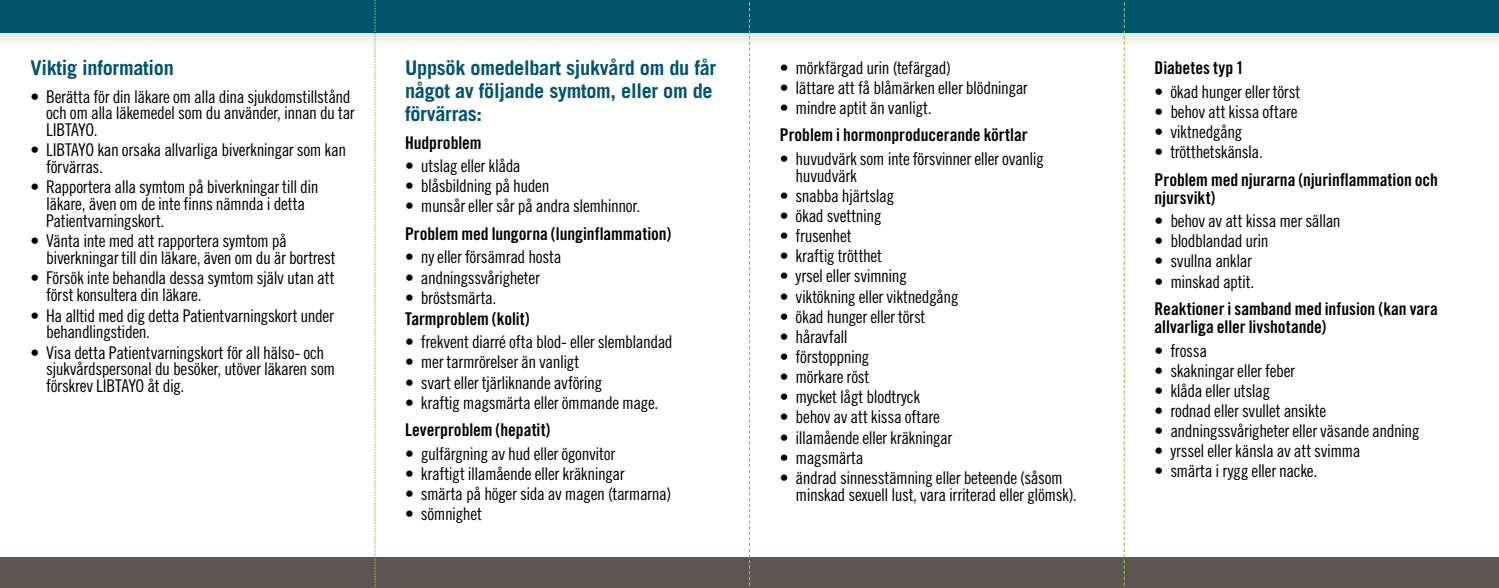
<style>
.page{position:relative;width:1499px;height:588px;background:#fff}
.page>*{position:absolute;margin:0;border:0;box-sizing:border-box;transform-origin:0 0}
.t1{font:700 20.25px/22.5px "Trade Gothic LT Std";letter-spacing:-.015em;color:#00546e}
.t2{font:17.55px/16.9px "Trade Gothic LT Std Cn 18";letter-spacing:-.02em;color:#000}
.t3{font:17.55px/18px "Trade Gothic LT Bold Cond Twenty";letter-spacing:-.005em;color:#000}
</style>
<div class="page">
<svg style="left:0;top:32px;width:1498px;height:26px"></svg>
<div style="left:0;top:0;width:1498px;height:32px;background:#00546e"></div>
<div style="left:0;top:557px;width:1498px;height:30px;background:#605453"></div>
<svg style="left:375px;top:0;width:1px;height:586px"></svg>
<svg style="left:749px;top:2px;width:1px;height:584px"></svg>
<svg style="left:1123px;top:2px;width:1px;height:584px"></svg>
<p class="t1" style="left:30px;top:57px;width:145px">Viktig information</p>
<p class="t2" style="left:46px;top:87px;width:310px;text-indent:-16px">• Berätta för din läkare om alla dina sjukdomstillstånd och om alla läkemedel som du använder, innan du tar<br>LIBTAYO.</p>
<p class="t2" style="left:46px;top:141px;width:301px;text-indent:-16px">• LIBTAYO kan orsaka allvarliga biverkningar som kan förvärras.</p>
<p class="t2" style="left:46px;top:178px;width:274px;text-indent:-16px">• Rapportera alla symtom på biverkningar till din läkare, även om de inte finns nämnda i detta<br>Patientvarningskort.</p>
<p class="t2" style="left:46px;top:232px;width:291px;text-indent:-16px">• Vänta inte med att rapportera symtom på biverkningar till din läkare, även om du är bortrest</p>
<p class="t2" style="left:46px;top:269px;width:290px;text-indent:-16px">• Försök inte behandla dessa symtom själv utan att först konsultera din läkare.</p>
<p class="t2" style="left:46px;top:306px;width:289px;text-indent:-16px">• Ha alltid med dig detta Patientvarningskort under behandlingstiden.</p>
<p class="t2" style="left:46px;top:343px;width:290px;text-indent:-16px">• Visa detta Patientvarningskort för all hälso- och sjukvårdspersonal du besöker, utöver läkaren som förskrev LIBTAYO åt dig.</p>
<p class="t1" style="left:405px;top:57px;width:313px">Uppsök omedelbart sjukvård om du får något av följande symtom, eller om de förvärras:</p>
<p class="t3" style="left:405px;top:133px;width:78px">Hudproblem</p>
<p class="t2" style="left:405px;top:157px;width:117px">• utslag eller klåda</p>
<p class="t2" style="left:405px;top:177px;width:146px">• blåsbildning på huden</p>
<p class="t2" style="left:405px;top:197px;width:237px">• munsår eller sår på andra slemhinnor.</p>
<p class="t3" style="left:405px;top:224px;width:268px">Problem med lungorna (lunginflammation)</p>
<p class="t2" style="left:405px;top:248px;width:158px">• ny eller försämrad hosta</p>
<p class="t2" style="left:405px;top:268px;width:136px">• andningssvårigheter</p>
<p class="t2" style="left:405px;top:288px;width:93px">• bröstsmärta.</p>
<p class="t3" style="left:405px;top:309px;width:126px">Tarmproblem (kolit)</p>
<p class="t2" style="left:405px;top:333px;width:269px">• frekvent diarré ofta blod- eller slemblandad</p>
<p class="t2" style="left:405px;top:353px;width:176px">• mer tarmrörelser än vanligt</p>
<p class="t2" style="left:405px;top:373px;width:199px">• svart eller tjärliknande avföring</p>
<p class="t2" style="left:405px;top:393px;width:255px">• kraftig magsmärta eller ömmande mage.</p>
<p class="t3" style="left:405px;top:420px;width:147px">Leverproblem (hepatit)</p>
<p class="t2" style="left:405px;top:444px;width:212px">• gulfärgning av hud eller ögonvitor</p>
<p class="t2" style="left:405px;top:464px;width:221px">• kraftigt illamående eller kräkningar</p>
<p class="t2" style="left:405px;top:485px;width:268px">• smärta på höger sida av magen (tarmarna)</p>
<p class="t2" style="left:405px;top:505px;width:78px">• sömnighet</p>
<p class="t2" style="left:780px;top:59px;width:173px">• mörkfärgad urin (tefärgad)</p>
<p class="t2" style="left:780px;top:79px;width:249px">• lättare att få blåmärken eller blödningar</p>
<p class="t2" style="left:780px;top:99px;width:153px">• mindre aptit än vanligt.</p>
<p class="t3" style="left:780px;top:126px;width:249px">Problem i hormonproducerande körtlar</p>
<p class="t2" style="left:795px;top:150px;width:250px;text-indent:-16px">• huvudvärk som inte försvinner eller ovanlig huvudvärk</p>
<p class="t2" style="left:780px;top:187px;width:116px">• snabba hjärtslag</p>
<p class="t2" style="left:780px;top:207px;width:103px">• ökad svettning</p>
<p class="t2" style="left:780px;top:227px;width:73px">• frusenhet</p>
<p class="t2" style="left:780px;top:247px;width:104px">• kraftig trötthet</p>
<p class="t2" style="left:780px;top:267px;width:128px">• yrsel eller svimning</p>
<p class="t2" style="left:780px;top:287px;width:180px">• viktökning eller viktnedgång</p>
<p class="t2" style="left:780px;top:307px;width:147px">• ökad hunger eller törst</p>
<p class="t2" style="left:780px;top:328px;width:69px">• håravfall</p>
<p class="t2" style="left:780px;top:348px;width:91px">• förstoppning</p>
<p class="t2" style="left:780px;top:368px;width:91px">• mörkare röst</p>
<p class="t2" style="left:780px;top:388px;width:142px">• mycket lågt blodtryck</p>
<p class="t2" style="left:780px;top:408px;width:162px">• behov av att kissa oftare</p>
<p class="t2" style="left:780px;top:428px;width:174px">• illamående eller kräkningar</p>
<p class="t2" style="left:780px;top:448px;width:85px">• magsmärta</p>
<p class="t2" style="left:795px;top:468px;width:283px;text-indent:-16px">• ändrad sinnesstämning eller beteende (såsom minskad sexuell lust, vara irriterad eller glömsk).</p>
<p class="t3" style="left:1154px;top:59px;width:91px">Diabetes typ 1</p>
<p class="t2" style="left:1154px;top:83px;width:147px">• ökad hunger eller törst</p>
<p class="t2" style="left:1154px;top:103px;width:144px">• behov att kissa oftare</p>
<p class="t2" style="left:1154px;top:123px;width:89px">• viktnedgång</p>
<p class="t2" style="left:1154px;top:143px;width:110px">• trötthetskänsla.</p>
<p class="t3" style="left:1154px;top:170px;width:285px">Problem med njurarna (njurinflammation och njursvikt)</p>
<p class="t2" style="left:1154px;top:212px;width:188px">• behov av att kissa mer sällan</p>
<p class="t2" style="left:1154px;top:232px;width:116px">• blodblandad urin</p>
<p class="t2" style="left:1154px;top:252px;width:99px">• svullna anklar</p>
<p class="t2" style="left:1154px;top:272px;width:101px">• minskad aptit.</p>
<p class="t3" style="left:1154px;top:299px;width:285px">Reaktioner i samband med infusion (kan vara allvarliga eller livshotande)</p>
<p class="t2" style="left:1154px;top:341px;width:54px">• frossa</p>
<p class="t2" style="left:1154px;top:361px;width:142px">• skakningar eller feber</p>
<p class="t2" style="left:1154px;top:381px;width:117px">• klåda eller utslag</p>
<p class="t2" style="left:1154px;top:402px;width:173px">• rodnad eller svullet ansikte</p>
<p class="t2" style="left:1154px;top:422px;width:266px">• andningssvårigheter eller väsande andning</p>
<p class="t2" style="left:1154px;top:442px;width:207px">• yrssel eller känsla av att svimma</p>
<p class="t2" style="left:1154px;top:462px;width:164px">• smärta i rygg eller nacke.</p>
</div>
